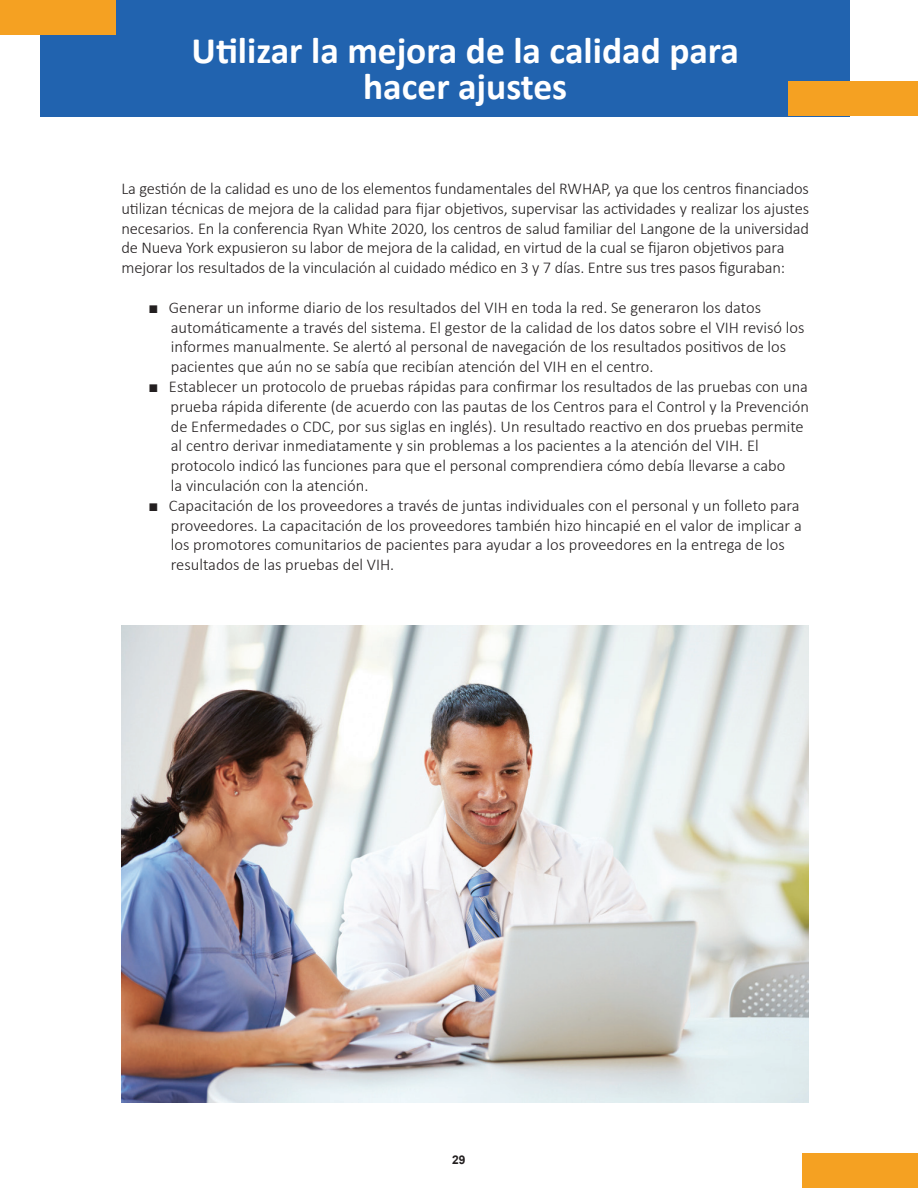
<style>
.page{position:relative;width:918px;height:1188px;background:#fff}
.page>*{position:absolute;margin:0;border:0;box-sizing:border-box;transform-origin:0 0}
.t1{font:700 37.5px/36px "Calibri";color:#fff;text-align:center}
.t2{font:300 16.5px/19.8px "Calibri";color:#231f20}
.t3{font:700 12px "Arial";color:#231f20}
.s1{font-family:"Arial";font-weight:700}
</style>
<div class="page">
<div style="left:40px;top:0;width:810px;height:116px;background:#2163af"></div>
<div style="left:0;top:0;width:116px;height:35px;background:#f5a122"></div>
<div style="left:789px;top:81px;width:129px;height:35px;background:#f5a122"></div>
<div style="left:802px;top:1153px;width:116px;height:35px;background:#f5a122"></div>
<img style="left:122px;top:625px;width:687px;height:478px">
<h1 class="t1" style="left:192px;top:31px;width:549px">Utilizar la mejora de la calidad para hacer ajustes</h1>
<p class="t2" style="left:122px;top:179px;width:689px">La gestión de la calidad es uno de los elementos fundamentales del RWHAP, ya que los centros financiados utilizan técnicas de mejora de la calidad para fijar objetivos, supervisar las actividades y realizar los ajustes necesarios. En la conferencia Ryan White 2020, los centros de salud familiar del Langone de la universidad de Nueva York expusieron su labor de mejora de la calidad, en virtud de la cual se fijaron objetivos para mejorar los resultados de la vinculación al cuidado médico en 3 y 7 días. Entre sus tres pasos figuraban:</p>
<p class="t2" style="left:171px;top:297px;width:635px;text-indent:-22px"><span class="s1">■</span> Generar un informe diario de los resultados del VIH en toda la red. Se generaron los datos automáticamente a través del sistema. El gestor de la calidad de los datos sobre el VIH revisó los informes manualmente. Se alertó al personal de navegación de los resultados positivos de los pacientes que aún no se sabía que recibían atención del VIH en el centro.</p>
<p class="t2" style="left:170px;top:377px;width:640px;text-indent:-22px"><span class="s1">■</span> Establecer un protocolo de pruebas rápidas para confirmar los resultados de las pruebas con una prueba rápida diferente (de acuerdo con las pautas de los Centros para el Control y la Prevención de Enfermedades o CDC, por sus siglas en inglés). Un resultado reactivo en dos pruebas permite al centro derivar inmediatamente y sin problemas a los pacientes a la atención del VIH. El protocolo indicó las funciones para que el personal comprendiera cómo debía llevarse a cabo<br>la vinculación con la atención.</p>
<p class="t2" style="left:171px;top:495px;width:632px;text-indent:-22px"><span class="s1">■</span> Capacitación de los proveedores a través de juntas individuales con el personal y un folleto para proveedores. La capacitación de los proveedores también hizo hincapié en el valor de implicar a los promotores comunitarios de pacientes para ayudar a los proveedores en la entrega de los resultados de las pruebas del VIH.</p>
<p class="t3" style="left:452px;top:1152px;width:15px">29</p>
</div>
